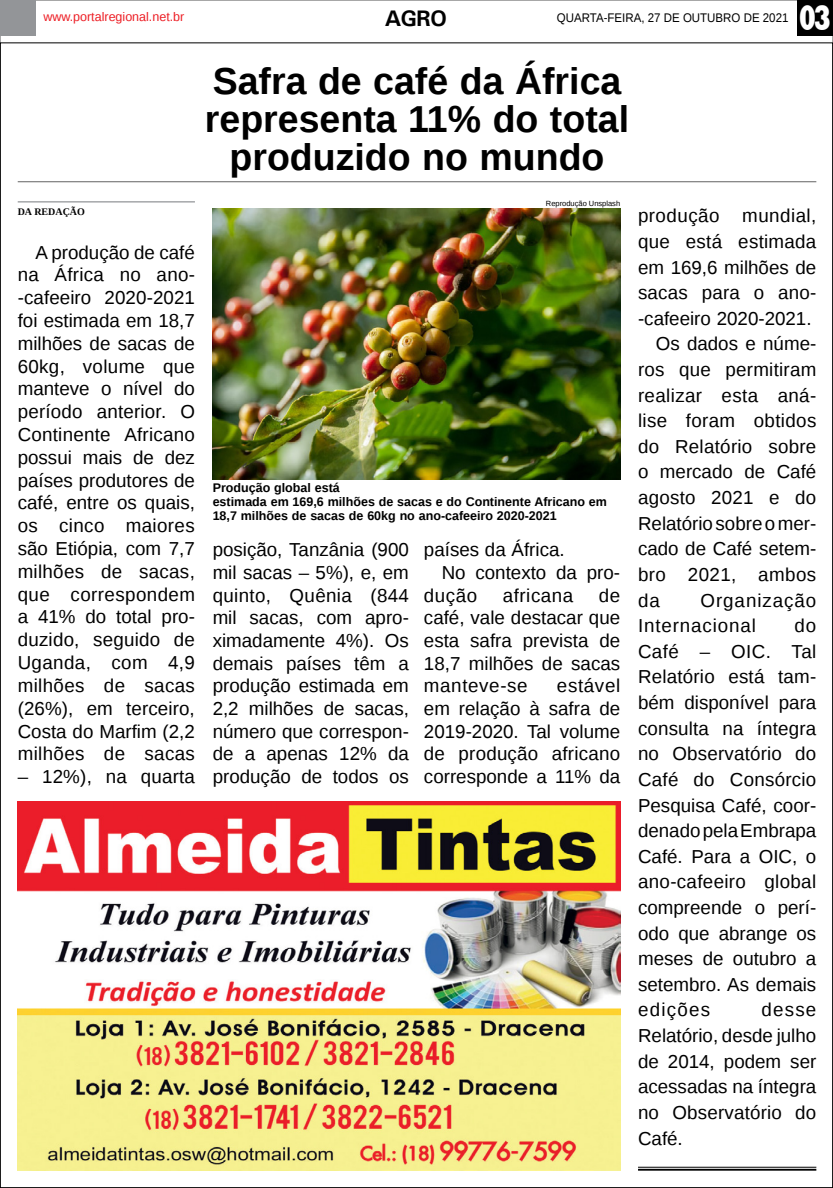
<style>
.page{position:relative;width:833px;height:1188px;background:#fff}
.page>*{position:absolute;margin:0;border:0;box-sizing:border-box;transform-origin:0 0}
.TÍTULO{font:700 37.5px "Liberation Sans";color:#000}
.t1{font:800 36.12px "Rockwell";color:#fff;scale:.7 1}
.TITULO_PG{font:700 22.5px "Univers";color:#000}
.MATÉRIA{font:18.75px/25.6px "Liberation Sans";color:#000;text-align:justify}
.MATÉRIA-2{font:18.75px/25.6px "Liberation Sans";letter-spacing:.045em;color:#000}
.MATÉRIA-3{font:18.75px "Liberation Sans";letter-spacing:.03em;color:#000}
.LEGENDA{font:700 12.5px/13.8px "Liberation Sans";color:#000}
.DATA_PG{font:12.5px "Liberation Sans";color:#000;scale:.92 1}
.DATA_PG-2{font:12.5px "Liberation Sans";color:#ed1d24}
.CRÉDITO_NOME{font:700 10px "Liberation Serif";color:#000}
.CRÉDITO_FOTO{font:7.5px "Liberation Sans";color:#000}
</style>
<div class="page">
<div style="left:0;top:0;width:35px;height:35px;background:#939598"></div>
<div style="left:797px;top:0;width:36px;height:35px;background:#000"></div>
<img style="left:18px;top:801px;width:602px;height:369px">
<hr style="left:638px;top:1166px;width:178px;height:1px;background:#000">
<hr style="left:638px;top:1168px;width:178px;height:2px;background:#000">
<hr style="left:18px;top:201px;width:177px;height:1px;background:#939598">
<img style="left:213px;top:208px;width:407px;height:271px">
<hr style="left:18px;top:181px;width:798px;height:1px;background:#000">
<p class="DATA_PG-2" style="left:43px;top:10px;width:143px">www.portalregional.net.br</p>
<p class="TITULO_PG" style="left:385px;top:5px;width:64px">AGRO</p>
<p class="DATA_PG" style="left:557px;top:10px;width:253px">QUARTA-FEIRA, 27 DE OUTUBRO DE 2021</p>
<p class="t1" style="left:799px;top:-3px;width:48px">03</p>
<p class="TÍTULO" style="left:213px;top:56px;width:410px">Safra de café da África</p>
<p class="TÍTULO" style="left:205px;top:93px;width:426px">representa 11% do total</p>
<p class="TÍTULO" style="left:229px;top:131px;width:376px">produzido no mundo</p>
<p class="CRÉDITO_NOME" style="left:18px;top:205px;width:69px">DA REDAÇÃO</p>
<p class="MATÉRIA" style="left:18px;top:241px;width:179px;line-height:22.8px;text-indent:18px">A produção de café na África no ano--cafeeiro 2020-2021 foi estimada em 18,7 milhões de sacas de 60kg, volume que manteve o nível do período anterior. O Continente Africano possui mais de dez países produtores de café, entre os quais, os cinco maiores são Etiópia, com 7,7 milhões de sacas, que correspondem a 41% do total pro&shy;duzido, seguido de Uganda, com 4,9 milhões de sacas (26%), em terceiro, Costa do Marfim (2,2 milhões de sacas</p>
<p class="MATÉRIA" style="left:18px;top:764px;width:179px">– 12%), na quarta</p>
<p class="CRÉDITO_FOTO" style="left:546px;top:199px;width:76px">Reprodução Unsplash</p>
<p class="MATÉRIA" style="left:638px;top:204px;width:180px">produção mundial, que está estimada em 169,6 milhões de sacas para o ano--cafeeiro 2020-2021.</p>
<p class="MATÉRIA" style="left:638px;top:332px;width:180px;text-indent:18px">Os dados e núme&shy;ros que permitiram realizar esta aná&shy;lise foram obtidos do Relatório sobre o mercado de Café agosto 2021 e do Relatório sobre o mer&shy;cado de Café setem&shy;bro 2021, ambos da</p>
<p class="LEGENDA" style="left:213px;top:481px;width:129px">Produção global está</p>
<p class="LEGENDA" style="left:213px;top:494px;width:396px">estimada em 169,6 milhões de sacas e do Continente Africano em<br>18,7 milhões de sacas de 60kg no ano-cafeeiro 2020-2021</p>
<p class="MATÉRIA" style="left:213px;top:539px;width:198px;line-height:22.6px">posição, Tanzânia (900 mil sacas – 5%), e, em quinto, Quênia (844 mil sacas, com apro&shy;ximadamente 4%). Os demais países têm a produção estimada em 2,2 milhões de sacas, número que correspon&shy;de a apenas 12% da produção de todos os</p>
<p class="MATÉRIA" style="left:424px;top:537px;width:142px">países da África.</p>
<p class="MATÉRIA" style="left:424px;top:561px;width:198px;line-height:22.6px;text-indent:18px">No contexto da pro&shy;dução</p>
<p class="MATÉRIA" style="left:424px;top:584px;width:198px;line-height:22.6px;text-indent:175px">de café, vale destacar que esta safra prevista de 18,7 milhões de sacas manteve-se</p>
<p class="MATÉRIA-3" style="left:503px;top:584px;width:72px">africana</p>
<p class="MATÉRIA-2" style="left:638px;top:588px;width:180px;text-indent:62px">Organização<br>Internacional</p>
<p class="MATÉRIA" style="left:638px;top:613px;width:180px;text-indent:156px">do Café – OIC. Tal Relatório está tam&shy;bém disponível para consulta na íntegra no Observatório do Café do Consórcio Pesquisa Café, coor&shy;denado pela Embrapa Café. Para a OIC, o ano-cafeeiro global compreende o perí&shy;odo que abrange os meses de outubro a setembro. As demais edições</p>
<p class="MATÉRIA" style="left:424px;top:675px;width:198px;line-height:22.6px;text-indent:133px">estável em relação à safra de 2019-2020. Tal volume de produção africano corresponde a 11% da</p>
<p class="MATÉRIA" style="left:638px;top:997px;width:180px;text-indent:123px">desse Relatório, desde julho de 2014, podem ser acessadas na íntegra no Observatório do Café.</p>
</div>
